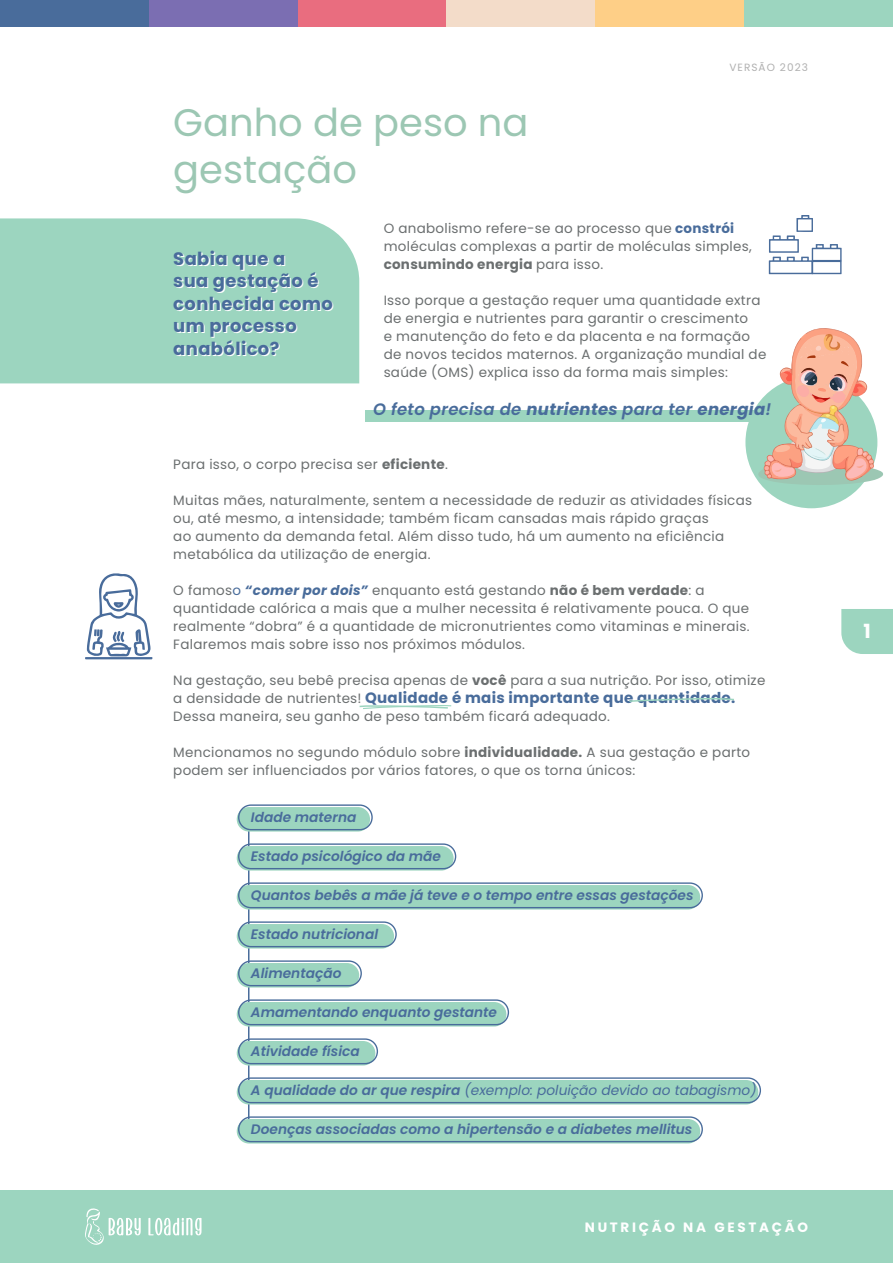
<style>
.page{position:relative;width:893px;height:1263px;background:#fff}
.page>*{position:absolute;margin:0;border:0;box-sizing:border-box;transform-origin:0 0}
.t1{font:38.4px/46.5px "Poppins";color:#9cc7b3}
.t2{font:700 19.5px "Poppins";color:#fff}
.t3{font:700 18px/22.5px "Poppins";letter-spacing:.02em;color:#496c9b}
.t4{font:italic 600 16.5px "Poppins";letter-spacing:.02em;color:#496c9b}
.t5{font:700 15px "Poppins";letter-spacing:.02em;color:#496c9b}
.t6{font:italic 600 13.8px "Poppins";color:#496c9b}
.t7{font:italic 13.8px "Poppins";color:#496c9b}
.t8{font:13.5px/18px "Poppins";letter-spacing:.02em;color:#6b6f70}
.t9{font:700 13.5px "Poppins";letter-spacing:.2em;color:#fff}
.t10{font:10.5px "Poppins";letter-spacing:.1em;color:#b0b0b0}
.s1{font-weight:700;color:#496c9b}
.s2{font-weight:700}
.s3{color:#496c9b}
.s4{font-weight:700;font-style:italic;color:#496c9b}
.s5{font-weight:400;font-size:13.5px;color:#6b6f70}
.s6{font-weight:600}
</style>
<div class="page">
<div style="left:0;top:0;width:149px;height:27px;background:#496c9b"></div>
<div style="left:149px;top:0;width:149px;height:27px;background:#7b6eb2"></div>
<div style="left:298px;top:0;width:148px;height:27px;background:#e96d7f"></div>
<div style="left:446px;top:0;width:149px;height:27px;background:#f3dcc9"></div>
<div style="left:595px;top:0;width:149px;height:27px;background:#fecf87"></div>
<div style="left:744px;top:0;width:149px;height:27px;background:#9cd5bf"></div>
<div style="left:0;top:1190px;width:893px;height:73px;background:#9cd5bf"></div>
<svg style="left:148px;top:1218px;width:54px;height:17px"></svg>
<svg style="left:85px;top:1208px;width:56px;height:37px"></svg>
<div style="left:841px;top:609px;width:52px;height:45px;background:#9cd5bf"></div>
<div style="left:745px;top:376px;width:132px;height:132px;background:#9cd5bf;border-radius:50%"></div>
<hr style="left:248px;top:817px;width:1px;height:314px;background:#496c9b">
<div style="left:237px;top:807px;width:133px;height:24px;background:#9cd5bf;border-radius:12px"></div>
<div style="left:237px;top:846px;width:217px;height:24px;background:#9cd5bf;border-radius:12px"></div>
<div style="left:237px;top:885px;width:463px;height:24px;background:#9cd5bf;border-radius:12px"></div>
<div style="left:237px;top:924px;width:157px;height:24px;background:#9cd5bf;border-radius:12px"></div>
<div style="left:237px;top:963px;width:122px;height:24px;background:#9cd5bf;border-radius:12px"></div>
<div style="left:237px;top:1002px;width:269px;height:24px;background:#9cd5bf;border-radius:12px"></div>
<div style="left:237px;top:1041px;width:138px;height:24px;background:#9cd5bf;border-radius:12px"></div>
<div style="left:237px;top:1080px;width:521px;height:24px;background:#9cd5bf;border-radius:12px"></div>
<div style="left:237px;top:1119px;width:463px;height:24px;background:#9cd5bf;border-radius:12px"></div>
<div style="left:0;top:218px;width:359px;height:165px;background:#9cd5bf"></div>
<div style="left:365px;top:410px;width:423px;height:11px;background:#9cd5bf"></div>
<div style="left:238px;top:804px;width:135px;height:26px;border:1px solid #496c9b;border-radius:12px"></div>
<div style="left:238px;top:843px;width:218px;height:26px;border:1px solid #496c9b;border-radius:12px"></div>
<div style="left:238px;top:882px;width:465px;height:26px;border:1px solid #496c9b;border-radius:12px"></div>
<div style="left:238px;top:921px;width:159px;height:26px;border:1px solid #496c9b;border-radius:12px"></div>
<div style="left:238px;top:960px;width:124px;height:26px;border:1px solid #496c9b;border-radius:12px"></div>
<div style="left:238px;top:999px;width:271px;height:26px;border:1px solid #496c9b;border-radius:12px"></div>
<div style="left:238px;top:1038px;width:140px;height:26px;border:1px solid #496c9b;border-radius:12px"></div>
<div style="left:238px;top:1077px;width:523px;height:26px;border:1px solid #496c9b;border-radius:12px"></div>
<div style="left:238px;top:1116px;width:465px;height:26px;border:1px solid #496c9b;border-radius:12px"></div>
<svg style="left:85px;top:573px;width:67px;height:86px"></svg>
<svg style="left:769px;top:215px;width:73px;height:59px"></svg>
<svg style="left:629px;top:698px;width:105px;height:4px"></svg>
<svg style="left:359px;top:705px;width:93px;height:4px"></svg>
<svg style="left:758px;top:328px;width:125px;height:157px"></svg>
<p class="t1" style="left:173px;top:100px;width:357px">Ganho de peso na gestação</p>
<p class="t10" style="left:729px;top:62px;width:80px">VERSÃO 2023</p>
<p class="t3" style="left:173px;top:247px;width:161px">Sabia que a<br>sua gestação é conhecida como um processo anabólico?</p>
<p class="t8" style="left:384px;top:219px;width:370px">O anabolismo refere-se ao processo que <span class="s1">constrói </span>moléculas complexas a partir de moléculas simples, <span class="s2">consumindo energia</span> para isso.</p>
<p class="t8" style="left:384px;top:291px;width:384px">Isso porque a gestação requer uma quantidade extra de energia e nutrientes para garantir o crescimento<br>e manutenção do feto e da placenta e na formação de novos tecidos maternos. A organização mundial de saúde (OMS) explica isso da forma mais simples:</p>
<p class="t4" style="left:373px;top:400px;width:400px">O feto precisa de <span class="s2">nutrientes</span> para ter <span class="s2">energia</span>!</p>
<p class="t8" style="left:173px;top:456px;width:276px">Para isso, o corpo precisa ser <span class="s2">eficiente</span>.</p>
<p class="t8" style="left:173px;top:492px;width:580px">Muitas mães, naturalmente, sentem a necessidade de reduzir as atividades físicas ou, até mesmo, a intensidade; também ficam cansadas mais rápido graças<br>ao aumento da demanda fetal. Além disso tudo, há um aumento na eficiência metabólica da utilização de energia.</p>
<p class="t8" style="left:173px;top:582px;width:578px">O famos<span class="s3">o</span> <span class="s4">“comer por dois”</span> enquanto está gestando <span class="s2">não é bem verdade</span>: a quantidade calórica a mais que a mulher necessita é relativamente pouca. O que realmente “dobra” é a quantidade de micronutrientes como vitaminas e minerais.<br>Falaremos mais sobre isso nos próximos módulos.</p>
<p class="t8" style="left:173px;top:672px;width:594px">Na gestação, seu bebê precisa apenas de <span class="s2">você</span> para a sua nutrição. Por isso, otimize</p>
<p class="t5" style="left:173px;top:689px;width:563px"><span class="s5">a densidade de nutrientes!</span> Qualidade é mais importante que quantidade.</p>
<p class="t8" style="left:173px;top:708px;width:438px">Dessa maneira, seu ganho de peso também ficará adequado.</p>
<p class="t8" style="left:173px;top:744px;width:578px">Mencionamos no segundo módulo sobre <span class="s2">individualidade.</span> A sua gestação e parto podem ser influenciados por vários fatores, o que os torna únicos:</p>
<p class="t6" style="left:251px;top:809px;width:107px">Idade materna</p>
<p class="t6" style="left:251px;top:848px;width:192px">Estado psicológico da mãe</p>
<p class="t6" style="left:251px;top:887px;width:444px">Quantos bebês a mãe já teve e o tempo entre essas gestações</p>
<p class="t6" style="left:251px;top:926px;width:129px">Estado nutricional</p>
<p class="t6" style="left:251px;top:965px;width:92px">Alimentação</p>
<p class="t6" style="left:251px;top:1004px;width:248px">Amamentando enquanto gestante</p>
<p class="t6" style="left:251px;top:1043px;width:110px">Atividade física</p>
<p class="t7" style="left:251px;top:1082px;width:507px"><span class="s6">A qualidade do ar que respira</span> (exemplo: poluição devido ao tabagismo)</p>
<p class="t6" style="left:251px;top:1121px;width:443px">Doenças associadas como a hipertensão e a diabetes mellitus</p>
<p class="t9" style="left:585px;top:1219px;width:225px">NUTRIÇÃO NA GESTAÇÃO</p>
<h2 class="t2" style="left:863px;top:620px;width:9px">1</h2>
</div>
